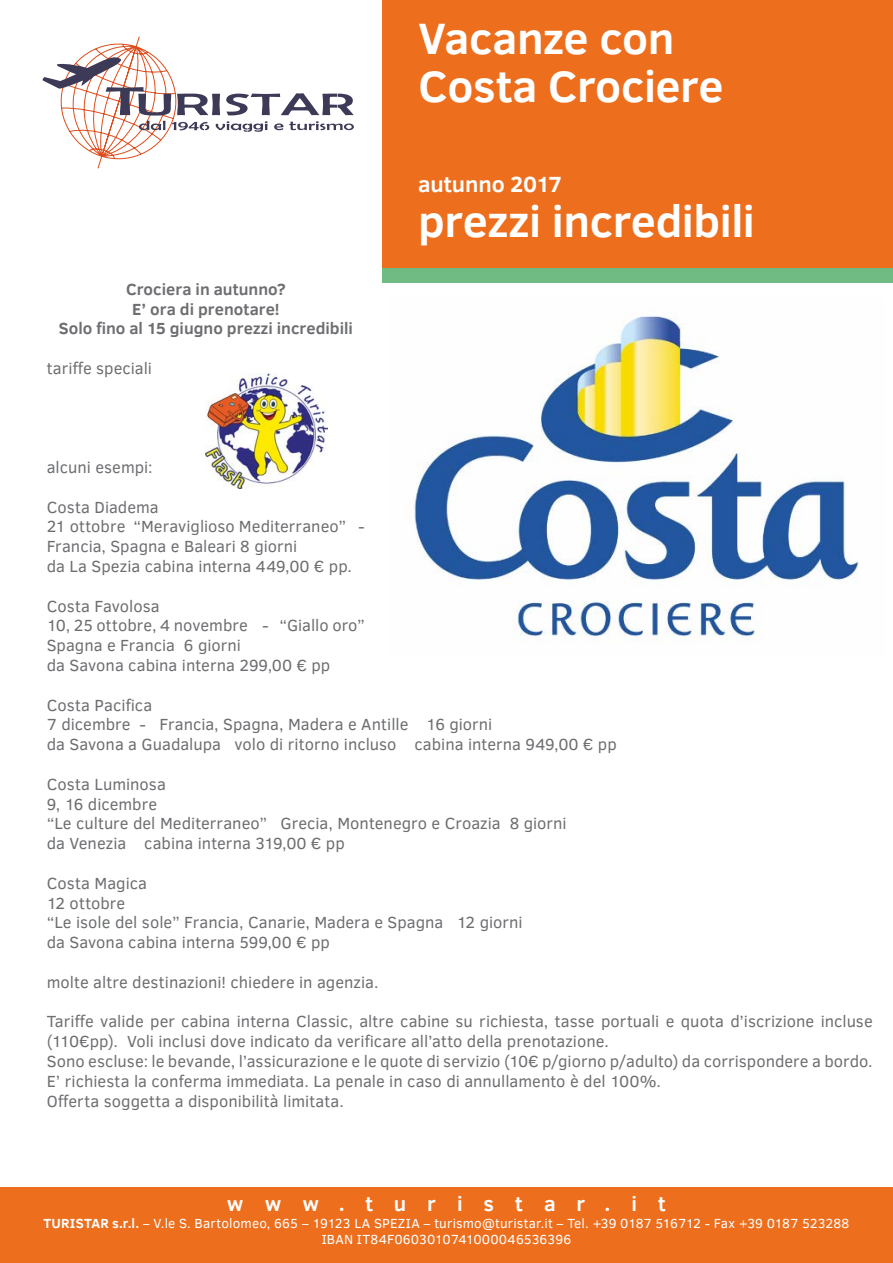
<style>
.page{position:relative;width:893px;height:1263px;background:#fff}
.page>*{position:absolute;margin:0;border:0;box-sizing:border-box;transform-origin:0 0}
.t1{font:700 45px/48px "Clear Sans";letter-spacing:-.01em;color:#fff}
.t2{font:700 22.5px "Clear Sans";letter-spacing:-.005em;color:#fff}
.t3{font:700 21px "Clear Sans";letter-spacing:1.005em;color:#fff}
.t4{font:16.5px/19.8px "Clear Sans";color:#6d6e71}
.t5{font:700 16.5px/19.8px "Clear Sans";color:#6d6e71;text-align:center}
.t6{font:13.5px/16.2px "Clear Sans";letter-spacing:.01em;color:#fff;text-align:center}
.s1{font-weight:700}
</style>
<div class="page">
<img style="left:414px;top:316px;width:445px;height:326px">
<div style="left:382px;top:245px;width:511px;height:38px;background:#70bb84"></div>
<svg style="left:42px;top:37px;width:312px;height:131px"></svg>
<div style="left:0;top:1187px;width:893px;height:76px;background:#ed6e1c"></div>
<div style="left:382px;top:0;width:511px;height:268px;background:#ed6e1c"></div>
<img style="left:206px;top:373px;width:121px;height:116px">
<h1 class="t1" style="left:418px;top:13px;width:307px">Vacanze con<br>Costa Crociere</h1>
<p class="t5" style="left:59px;top:278px;width:296px">Crociera in autunno?<br>E’ ora di prenotare!<br>Solo fino al 15 giugno prezzi incredibili</p>
<p class="t4" style="left:47px;top:358px;width:107px">tariffe speciali</p>
<h2 class="t2" style="left:418px;top:168px;width:145px">autunno 2017</h2>
<h1 class="t1" style="left:418px;top:196px;width:338px">prezzi incredibili</h1>
<p class="t4" style="left:47px;top:457px;width:107px">alcuni esempi:</p>
<p class="t4" style="left:47px;top:497px;width:320px">Costa Diadema<br>21 ottobre “Meraviglioso Mediterraneo” -<br>Francia, Spagna e Baleari 8 giorni<br>da La Spezia cabina interna 449,00 € pp.</p>
<p class="t4" style="left:47px;top:596px;width:320px">Costa Favolosa<br>10, 25 ottobre, 4 novembre - “Giallo oro”<br>Spagna e Francia 6 giorni<br>da Savona cabina interna 299,00 € pp</p>
<p class="t4" style="left:47px;top:695px;width:572px">Costa Pacifica<br>7 dicembre - Francia, Spagna, Madera e Antille 16 giorni<br>da Savona a Guadalupa volo di ritorno incluso cabina interna 949,00 € pp</p>
<p class="t4" style="left:47px;top:774px;width:521px">Costa Luminosa<br>9, 16 dicembre<br>“Le culture del Mediterraneo” Grecia, Montenegro e Croazia 8 giorni da Venezia cabina interna 319,00 € pp</p>
<p class="t4" style="left:47px;top:873px;width:477px">Costa Magica<br>12 ottobre<br>“Le isole del sole” Francia, Canarie, Madera e Spagna 12 giorni da Savona cabina interna 599,00 € pp</p>
<p class="t4" style="left:47px;top:972px;width:333px">molte altre destinazioni! chiedere in agenzia.</p>
<p class="t4" style="left:47px;top:1012px;width:827px">Tariffe valide per cabina interna Classic, altre cabine su richiesta, tasse portuali e quota d’iscrizione incluse (110€pp). Voli inclusi dove indicato da verificare all’atto della prenotazione.<br>Sono escluse: le bevande, l’assicurazione e le quote di servizio (10€ p/giorno p/adulto) da corrispondere a bordo.<br>E’ richiesta la conferma immediata. La penale in caso di annullamento è del 100%.<br>Offerta soggetta a disponibilità limitata.</p>
<p class="t3" style="left:227px;top:1189px;width:440px">www.turistar.it</p>
<p class="t6" style="left:44px;top:1215px;width:807px"><span class="s1">TURISTAR s.r.l.</span> – V.le S. Bartolomeo, 665 – 19123 LA SPEZIA – turismo@turistar.it – Tel. +39 0187 516712 - Fax +39 0187 523288<br>IBAN IT84F0603010741000046536396</p>
</div>
